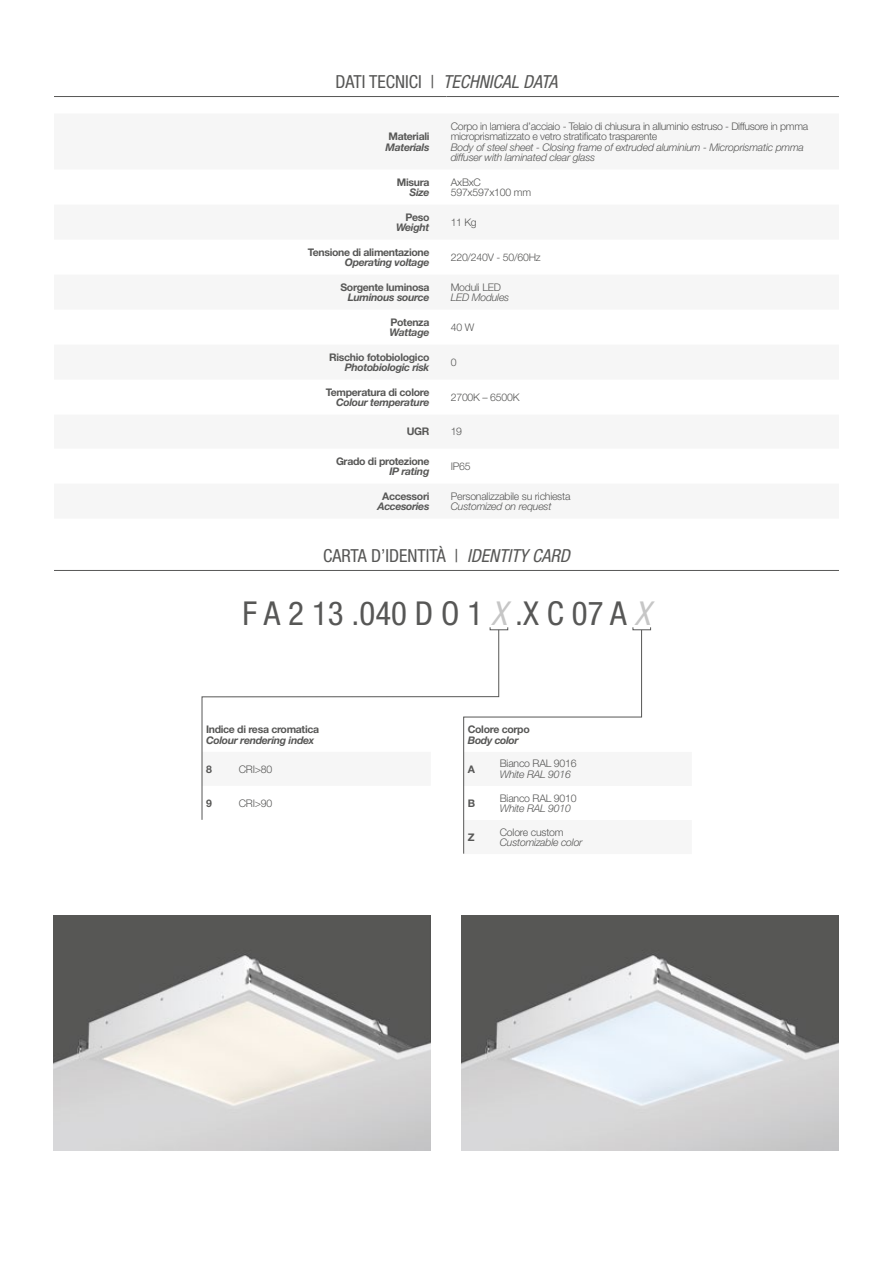
<style>
.page{position:relative;width:893px;height:1263px;background:#fff}
.page>*{position:absolute;margin:0;border:0;box-sizing:border-box;transform-origin:0 0}
.t1{font:condensed 33px "Helvetica Neue LT Std";color:#575756}
.t2{font:condensed 18px "Helvetica Neue LT Std";color:#575756}
.t3{font:italic condensed 18px "Helvetica Neue LT Std";color:#575756}
.t4{font:300 10.5px/10.5px "Helvetica Neue LT Std";letter-spacing:-.02em;color:#575756}
.t5{font:700 10.5px/10.5px "Helvetica Neue LT Std";letter-spacing:-.03em;color:#575756;text-align:right}
.t6{font:italic 300 10.5px/10.5px "Helvetica Neue LT Std";letter-spacing:-.02em;color:#575756}
.t7{font:italic 700 10.5px "Helvetica Neue LT Std";letter-spacing:-.03em;color:#575756}
.s1{font-style:normal}
.s2{font-style:italic}
.s3{font-style:italic;color:#c6c6c6}
</style>
<div class="page">
<img style="left:54px;top:916px;width:377px;height:234px">
<img style="left:462px;top:916px;width:377px;height:234px">
<hr style="left:54px;top:96px;width:392px;height:1px;background:#575756">
<hr style="left:446px;top:96px;width:393px;height:1px;background:#575756">
<hr style="left:54px;top:570px;width:785px;height:1px;background:#575756">
<div style="left:490px;top:627px;width:18px;height:3px;border:1px solid #575756"></div>
<div style="left:633px;top:627px;width:18px;height:3px;border:1px solid #575756"></div>
<svg style="left:202px;top:629px;width:297px;height:191px"></svg>
<svg style="left:463px;top:630px;width:188px;height:224px"></svg>
<h2 class="t3" style="left:335px;top:71px;width:224px"><span class="s1">DATI TECNICI |</span> TECHNICAL DATA</h2>
<p class="t5" style="left:388px;top:131px;width:42px">Materiali</p>
<p class="t7" style="left:386px;top:140px;width:45px">Materials</p>
<p class="t4" style="left:451px;top:120px;width:359px">Corpo in lamiera d’acciaio - Telaio di chiusura in alluminio estruso - Diffusore in pmma microprismatizzato e vetro stratificato trasparente</p>
<p class="t6" style="left:451px;top:141px;width:355px">Body of steel sheet - Closing frame of extruded aluminium - Microprismatic pmma diffuser with laminated clear glass</p>
<p class="t5" style="left:397px;top:176px;width:34px">Misura</p>
<p class="t7" style="left:410px;top:186px;width:21px">Size</p>
<p class="t4" style="left:451px;top:176px;width:82px">AxBxC<br>597x597x100 mm</p>
<p class="t5" style="left:405px;top:211px;width:26px">Peso</p>
<p class="t7" style="left:396px;top:221px;width:35px">Weight</p>
<p class="t4" style="left:451px;top:217px;width:27px">11 Kg</p>
<p class="t5" style="left:308px;top:246px;width:123px">Tensione di alimentazione<br><span class="s2">Opera</span>t<span class="s2">ing voltage</span></p>
<p class="t4" style="left:451px;top:252px;width:92px">220/240V - 50/60Hz</p>
<p class="t5" style="left:340px;top:281px;width:91px">Sorgente luminosa</p>
<p class="t7" style="left:348px;top:291px;width:83px">Luminous source</p>
<p class="t4" style="left:451px;top:281px;width:52px">Moduli LED</p>
<p class="t6" style="left:451px;top:292px;width:60px">LED Modules</p>
<p class="t5" style="left:390px;top:316px;width:40px">Potenza</p>
<p class="t7" style="left:390px;top:326px;width:41px">Wattage</p>
<p class="t4" style="left:451px;top:322px;width:25px">40 W</p>
<p class="t5" style="left:329px;top:351px;width:102px">Rischio fotobiologico</p>
<p class="t7" style="left:345px;top:361px;width:86px">Photobiologic risk</p>
<p class="t4" style="left:451px;top:357px;width:7px">0</p>
<p class="t5" style="left:326px;top:386px;width:105px">Temperatura di colore</p>
<p class="t7" style="left:336px;top:396px;width:95px">Colour temperature</p>
<p class="t4" style="left:451px;top:392px;width:70px">2700K – 6500K</p>
<p class="t5" style="left:407px;top:426px;width:24px">UGR</p>
<p class="t4" style="left:451px;top:426px;width:13px">19</p>
<p class="t5" style="left:336px;top:455px;width:95px">Grado di protezione</p>
<p class="t7" style="left:389px;top:465px;width:42px">IP rating</p>
<p class="t4" style="left:451px;top:461px;width:21px">IP65</p>
<p class="t4" style="left:451px;top:490px;width:121px">Personalizzabile su richiesta</p>
<p class="t6" style="left:451px;top:501px;width:102px">Customized on request</p>
<h2 class="t2" style="left:323px;top:545px;width:248px">CARTA D’IDENTITÀ | <span class="s2">IDENTITY CARD</span></h2>
<h1 class="t1" style="left:242px;top:594px;width:410px">F A 2 13 .040 D O 1 <span class="s3">X</span> .X C 07 A <span class="s3">X</span></h1>
<p class="t5" style="left:382px;top:490px;width:49px">Accessori</p>
<p class="t7" style="left:377px;top:500px;width:54px">Accesories</p>
<p class="t5" style="left:206px;top:724px;width:115px">Indice di resa cromatica</p>
<p class="t7" style="left:206px;top:733px;width:110px">Colour rendering index</p>
<p class="t5" style="left:206px;top:763px;width:7px">8</p>
<p class="t4" style="left:239px;top:763px;width:35px">CRI&gt;80</p>
<p class="t5" style="left:206px;top:797px;width:7px">9</p>
<p class="t4" style="left:239px;top:797px;width:35px">CRI&gt;90</p>
<p class="t5" style="left:468px;top:724px;width:64px">Colore corpo</p>
<p class="t7" style="left:468px;top:734px;width:52px">Body color</p>
<p class="t5" style="left:468px;top:763px;width:9px">A</p>
<p class="t4" style="left:500px;top:758px;width:78px">Bianco RAL 9016</p>
<p class="t6" style="left:500px;top:769px;width:73px">White RAL 9016</p>
<p class="t5" style="left:468px;top:797px;width:9px">B</p>
<p class="t5" style="left:468px;top:831px;width:8px">Z</p>
<p class="t4" style="left:500px;top:792px;width:78px">Bianco RAL 9010</p>
<p class="t6" style="left:500px;top:803px;width:73px">White RAL 9010</p>
<p class="t4" style="left:500px;top:826px;width:65px">Colore custom</p>
<p class="t6" style="left:500px;top:837px;width:84px">Customizable color</p>
</div>
